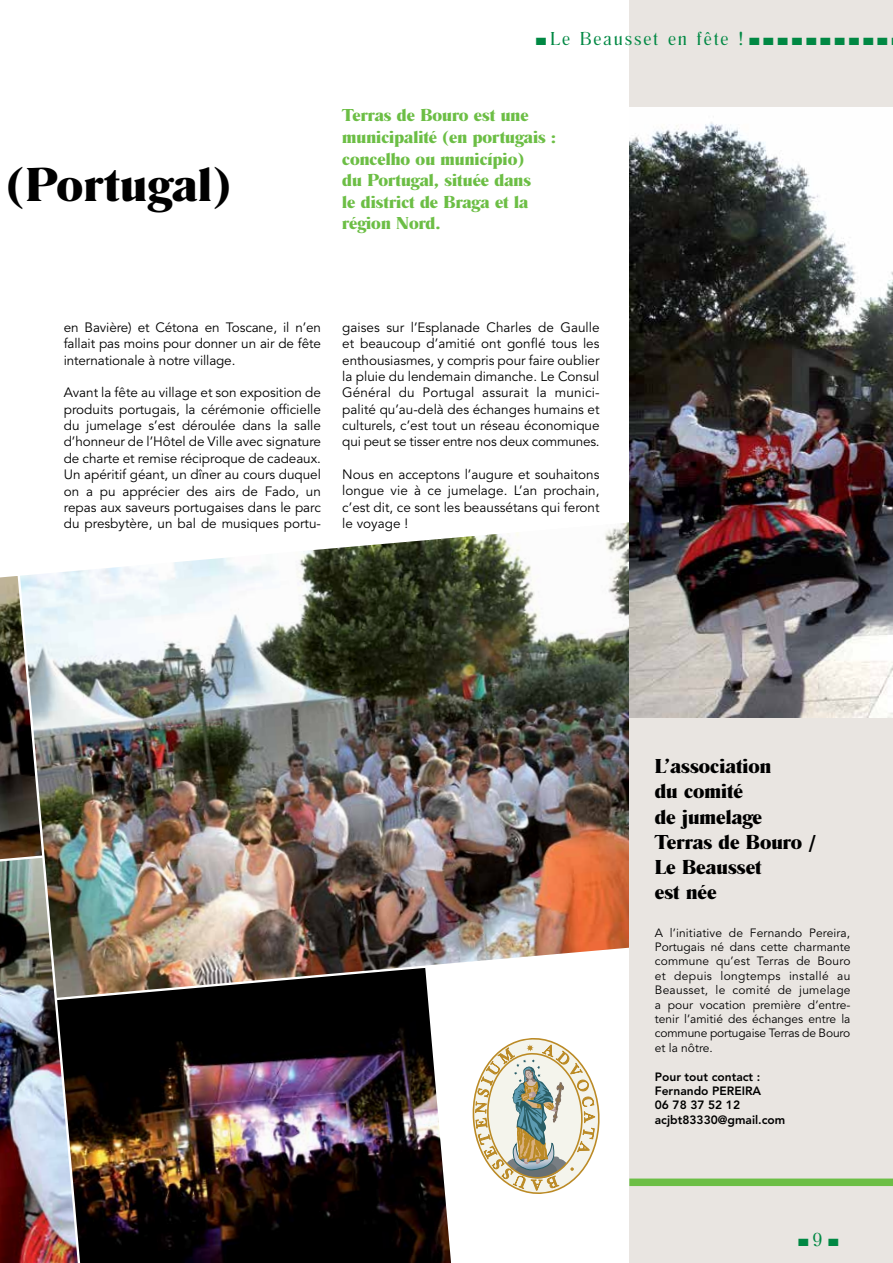
<style>
.page{position:relative;width:893px;height:1263px;background:#fff}
.page>*{position:absolute;margin:0;border:0;box-sizing:border-box;transform-origin:0 0}
.t1{font:700 49.5px "Romana T";letter-spacing:.01em;color:#000}
.t2{font:700 21px/25.2px "Romana T";color:#000}
.t3{font:19.5px "Romana T";letter-spacing:.1em;color:#008843}
.t4{font:700 18px/21.6px "Romana T";color:#6cbe45}
.t5{font:13.5px/16.4px "Avenir";color:#000;text-align:justify}
.t6{font:12px/14.4px "Avenir";letter-spacing:-.01em;color:#000;text-align:justify}
.t7{font:800 12px/14.4px "Avenir";color:#000}
</style>
<div class="page">
<img style="left:0;top:576px;width:20px;height:282px">
<img style="left:0;top:858px;width:57px;height:405px">
<img style="left:20px;top:522px;width:609px;height:476px">
<img style="left:57px;top:968px;width:394px;height:295px">
<div style="left:629px;top:0;width:264px;height:1263px;background:#e9e5e1"></div>
<div style="left:629px;top:1178px;width:264px;height:8px;background:#6cbe45"></div>
<img style="left:629px;top:108px;width:264px;height:609px">
<svg style="left:472px;top:1038px;width:128px;height:156px"></svg>
<h1 class="t1" style="left:6px;top:157px;width:226px">(Portugal)</h1>
<h3 class="t3" style="left:536px;top:28px;width:354px">■ Le Beausset en fête ! ■ ■ ■ ■ ■ ■ ■ ■ ■ ■</h3>
<h3 class="t4" style="left:342px;top:105px;width:215px">Terras de Bouro est une municipalité (en portugais : concelho ou município)<br>du Portugal, située dans<br>le district de Braga et la région Nord.</h3>
<p class="t5" style="left:64px;top:320px;width:259px">en Bavière) et Cétona en Toscane, il n’en fallait pas moins pour donner un air de fête internationale à notre village.</p>
<p class="t5" style="left:64px;top:385px;width:259px">Avant la fête au village et son exposition de produits portugais, la cérémonie officielle du jumelage s’est déroulée dans la salle d’honneur de l’Hôtel de Ville avec signature de charte et remise réciproque de cadeaux.<br>Un apéritif géant, un dîner au cours duquel on a pu apprécier des airs de Fado, un repas aux saveurs portugaises dans le parc du presbytère, un bal de musiques portu-</p>
<p class="t5" style="left:342px;top:319px;width:259px">gaises sur l’Esplanade Charles de Gaulle et beaucoup d’amitié ont gonflé tous les enthousiasmes, y compris pour faire oublier la pluie du lendemain dimanche. Le Consul Général du Portugal assurait la munici&shy;palité qu’au-delà des échanges humains et culturels, c’est tout un réseau économique qui peut se tisser entre nos deux communes.</p>
<p class="t5" style="left:342px;top:467px;width:259px">Nous en acceptons l’augure et souhaitons longue vie à ce jumelage. L’an prochain, c’est dit, ce sont les beaussétans qui feront le voyage !</p>
<h2 class="t2" style="left:655px;top:754px;width:163px">L’association<br>du comité<br>de jumelage<br>Terras de Bouro /<br>Le Beausset<br>est née</h2>
<p class="t6" style="left:655px;top:925px;width:197px">A l’initiative de Fernando Pereira, Portugais né dans cette charmante commune qu’est Terras de Bouro et depuis longtemps installé au Beausset, le comité de jumelage a pour vocation première d’entre&shy;tenir l’amitié des échanges entre la commune portugaise Terras de Bouro et la nôtre.</p>
<p class="t7" style="left:655px;top:1069px;width:132px">Pour tout contact :<br>Fernando PEREIRA<br>06 78 37 52 12 acjbt83330@gmail.com</p>
<h3 class="t3" style="left:798px;top:1229px;width:42px">■ 9 ■</h3>
</div>
